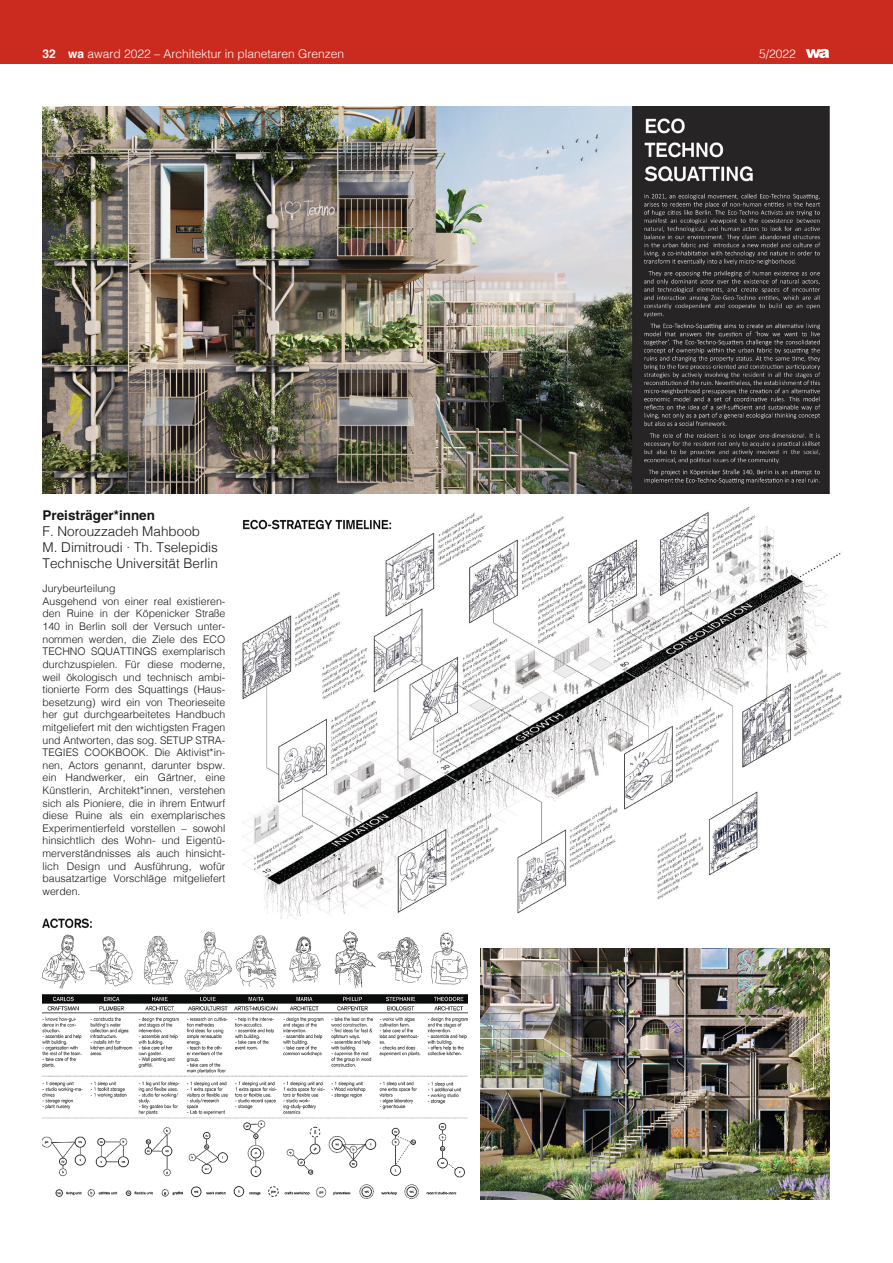
<style>
.page{position:relative;width:893px;height:1263px;background:#fff}
.page>*{position:absolute;margin:0;border:0;box-sizing:border-box;transform-origin:0 0}
.t1{font:300 13.5px/15.8px "Helvetica";color:#151616}
.t2{font:700 13.5px "Helvetica";color:#151616}
.t3{font:300 12px "Helvetica";color:#fff}
.t4{font:300 10.5px/12.6px "Helvetica";color:#151616}
.s1{font-weight:700}
</style>
<div class="page">
<div style="left:0;top:0;width:893px;height:64px;background:#cb2b1e"></div>
<svg style="left:806px;top:49px;width:23px;height:9px"></svg>
<img style="left:43px;top:106px;width:786px;height:387px">
<img style="left:242px;top:506px;width:600px;height:412px">
<img style="left:43px;top:931px;width:425px;height:268px">
<img style="left:242px;top:519px;width:153px;height:17px">
<img style="left:43px;top:918px;width:49px;height:11px">
<img style="left:480px;top:948px;width:349px;height:251px">
<p class="t3" style="left:43px;top:43px;width:303px"><span class="s1">32 wa</span> award 2022 – Architektur in planetaren Grenzen</p>
<p class="t3" style="left:759px;top:44px;width:38px">5/2022</p>
<p class="t2" style="left:43px;top:505px;width:114px">Preisträger*innen</p>
<p class="t1" style="left:43px;top:522px;width:177px">F. Norouzzadeh Mahboob<br>M. Dimitroudi · Th. Tselepidis<br>Technische Universität Berlin</p>
<p class="t4" style="left:43px;top:581px;width:184px">Jurybeurteilung<br>Ausgehend von einer real existieren&shy;den Ruine in der Köpenicker Straße 140 in Berlin soll der Versuch unter&shy;nommen werden, die Ziele des ECO TECHNO SQUATTINGS exemplarisch durchzuspielen. Für diese moderne, weil ökologisch und technisch ambi&shy;tionierte Form des Squattings (Haus&shy;besetzung) wird ein von Theorieseite her gut durchgearbeitetes Handbuch mitgeliefert mit den wichtigsten Fragen und Antworten, das sog. SETUP STRA-TEGIES COOKBOOK. Die Aktivist*in&shy;nen, Actors genannt, darunter bspw. ein Handwerker, ein Gärtner, eine Künstlerin, Architekt*innen, verstehen sich als Pioniere, die in ihrem Entwurf diese Ruine als ein exemplarisches Experimentierfeld vorstellen – sowohl hinsichtlich des Wohn- und Eigentü&shy;merverständnisses als auch hinsicht&shy;lich Design und Ausführung, wofür bausatzartige Vorschläge mitgeliefert werden.</p>
</div>
